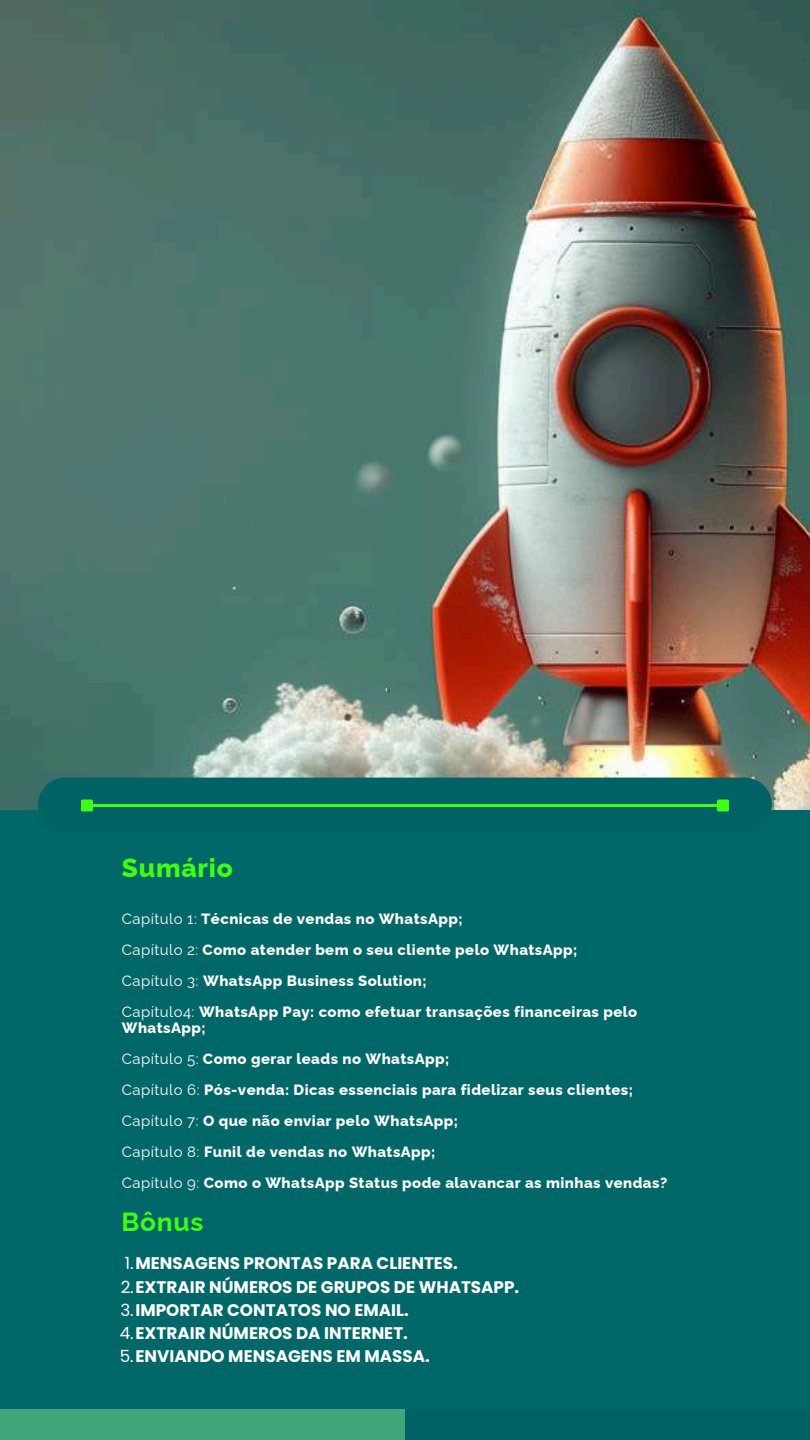
<style>
.page{position:relative;width:810px;height:1440px;background:#006769}
.page>*{position:absolute;margin:0;border:0;box-sizing:border-box;transform-origin:0 0}
.t1{font:800 26.3px "Raleway";letter-spacing:.03em;color:#40ff10}
.t2{font:700 26.3px "Raleway";letter-spacing:.03em;color:#40ff10}
.t3{font:700 16.8px/23.2px "Poppins";color:#fff}
.t4{font:800 14.9px/31px "Raleway";letter-spacing:.03em;color:#fff}
.s1{font-weight:400}
</style>
<div class="page">
<div style="left:0;top:1409px;width:405px;height:31px;background:#40a578"></div>
<div style="left:405px;top:1409px;width:405px;height:31px;background:#006264"></div>
<img style="left:0;top:0;width:810px;height:810px">
<div style="left:38px;top:778px;width:734px;height:54px;background:#006264;border-radius:27px"></div>
<hr style="left:92px;top:804px;width:626px;height:3px;background:#40ff10">
<div style="left:82px;top:801px;width:10px;height:9px;background:#40ff10"></div>
<div style="left:81px;top:799px;width:12px;height:12px;border:3px solid #40ff10"></div>
<div style="left:718px;top:801px;width:10px;height:9px;background:#40ff10"></div>
<div style="left:717px;top:799px;width:12px;height:12px;border:3px solid #40ff10"></div>
<h1 class="t1" style="left:122px;top:852px;width:112px">Sumário</h1>
<p class="t4" style="left:122px;top:904px;width:517px"><span class="s1">Capítulo 1:</span> Técnicas de vendas no WhatsApp;<br><span class="s1">Capítulo 2:</span> Como atender bem o seu cliente pelo WhatsApp; <span class="s1">Capítulo 3:</span> WhatsApp Business Solution;<br><span class="s1">Capítulo4:</span> WhatsApp Pay: como efetuar transações financeiras pelo</p>
<p class="t4" style="left:122px;top:1012px;width:547px">WhatsApp;<br><span class="s1">Capítulo 5:</span> Como gerar leads no WhatsApp;<br><span class="s1">Capítulo 6:</span> Pós-venda: Dicas essenciais para fidelizar seus clientes; <span class="s1">Capítulo 7:</span> O que não enviar pelo WhatsApp;<br><span class="s1">Capítulo 8:</span> Funil de vendas no WhatsApp;<br><span class="s1">Capítulo 9:</span> Como o WhatsApp Status pode alavancar as minhas vendas?</p>
<h1 class="t2" style="left:121px;top:1206px;width:84px">Bônus</h1>
<p class="t3" style="left:120px;top:1252px;width:401px;text-indent:5px"><span class="s1">1.</span>MENSAGENS PRONTAS PARA CLIENTES.<br><span class="s1">2.</span>EXTRAIR NÚMEROS DE GRUPOS DE WHATSAPP.<br><span class="s1">3.</span>IMPORTAR CONTATOS NO EMAIL.<br><span class="s1">4.</span>EXTRAIR NÚMEROS DA INTERNET.<br><span class="s1">5.</span>ENVIANDO MENSAGENS EM MASSA.</p>
</div>
